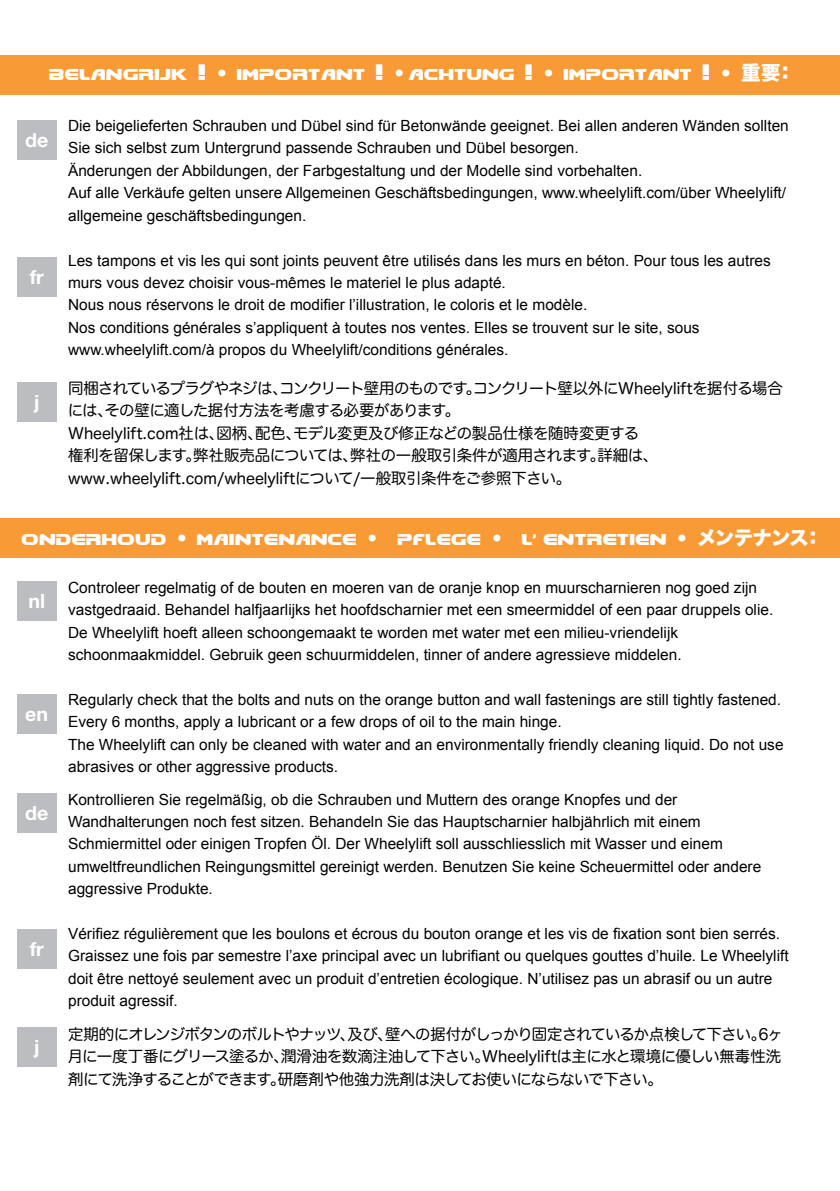
<style>
.page{position:relative;width:840px;height:1191px;background:#fff}
.page>*{position:absolute;margin:0;border:0;box-sizing:border-box;transform-origin:0 0}
.t1{font:19.6px "Doo M";color:#fff}
.t2{font:700 19.6px "Helvetica Neue LT Std";color:#fff}
.t3{font:15.4px/22.4px "Arial";color:#000}
.t4{font:15.4px/22.4px "Hira Maru Pro W4";letter-spacing:-.025em;color:#000;text-align:justify}
.s1{font-family:"Helvetica";font-stretch:extra-condensed}
.s2{font-family:"Hira Kaku Std N W8"}
</style>
<div class="page">
<div style="left:0;top:518px;width:839px;height:40px;background:#f89b37"></div>
<div style="left:0;top:55px;width:839px;height:39px;background:#f89b37"></div>
<div style="left:17px;top:581px;width:40px;height:40px;background:#bcbdc0"></div>
<div style="left:17px;top:694px;width:40px;height:40px;background:#bcbdc0"></div>
<div style="left:17px;top:793px;width:40px;height:40px;background:#bcbdc0"></div>
<div style="left:17px;top:120px;width:40px;height:39px;background:#bcbdc0"></div>
<div style="left:17px;top:1027px;width:40px;height:40px;background:#bcbdc0"></div>
<div style="left:17px;top:382px;width:40px;height:39px;background:#bcbdc0"></div>
<div style="left:17px;top:928px;width:40px;height:40px;background:#bcbdc0"></div>
<div style="left:17px;top:257px;width:40px;height:40px;background:#bcbdc0"></div>
<p class="t1" style="left:49px;top:59px;width:746px">belangrijk ! <span class="s1">•</span> important ! <span class="s1">•</span> achtung ! <span class="s1">•</span> important ! <span class="s1">•</span> <span class="s2">重要：</span></p>
<p class="t2" style="left:25px;top:127px;width:25px">de</p>
<p class="t2" style="left:30px;top:265px;width:16px">fr</p>
<p class="t2" style="left:34px;top:389px;width:7px">j</p>
<p class="t3" style="left:68px;top:115px;width:721px">Die beigelieferten Schrauben und Dübel sind für Betonwände geeignet. Bei allen anderen Wänden sollten Sie sich selbst zum Untergrund passende Schrauben und Dübel besorgen.<br>Änderungen der Abbildungen, der Farbgestaltung und der Modelle sind vorbehalten.<br>Auf alle Verkäufe gelten unsere Allgemeinen Geschäftsbedingungen, www.wheelylift.com/über Wheelylift/ allgemeine geschäftsbedingungen.</p>
<p class="t3" style="left:68px;top:249px;width:703px">Les tampons et vis les qui sont joints peuvent être utilisés dans les murs en béton. Pour tous les autres murs vous devez choisir vous-mêmes le materiel le plus adapté.<br>Nous nous réservons le droit de modifier l’illustration, le coloris et le modèle.<br>Nos conditions générales s’appliquent à toutes nos ventes. Elles se trouvent sur le site, sous www.wheelylift.com/à propos du Wheelylift/conditions générales.</p>
<p class="t4" style="left:68px;top:376px;width:716px;text-align:left">同梱されているプラグやネジは、コンクリート壁用のものです。コンクリート壁以外にWheelyliftを据付る場合には、その壁に適した据付方法を考慮する必要があります。<br>Wheelylift.com社は、図柄、配色、モデル変更及び修正などの製品仕様を随時変更する<br>権利を留保します。弊社販売品については、弊社の一般取引条件が適用されます。詳細は、www.wheelylift.com/wheelyliftについて/一般取引条件をご参照下さい。</p>
<p class="t1" style="left:22px;top:524px;width:802px">onderhoud <span class="s1">•</span> maintenance <span class="s1">•</span> pflege <span class="s1">•</span> l entretien <span class="s1">•</span> <span class="s2">メンテナンス：</span></p>
<p class="t2" style="left:28px;top:589px;width:18px">nl</p>
<p class="t2" style="left:25px;top:702px;width:24px">en</p>
<p class="t2" style="left:25px;top:801px;width:25px">de</p>
<p class="t2" style="left:30px;top:936px;width:16px">fr</p>
<p class="t2" style="left:34px;top:1035px;width:7px">j</p>
<p class="t3" style="left:68px;top:576px;width:706px">Controleer regelmatig of de bouten en moeren van de oranje knop en muurscharnieren nog goed zijn vastgedraaid. Behandel halfjaarlijks het hoofdscharnier met een smeermiddel of een paar druppels olie.<br>De Wheelylift hoeft alleen schoongemaakt te worden met water met een milieu-vriendelijk schoonmaakmiddel. Gebruik geen schuurmiddelen, tinner of andere agressieve middelen.</p>
<p class="t3" style="left:68px;top:688px;width:716px">Regularly check that the bolts and nuts on the orange button and wall fastenings are still tightly fastened.<br>Every 6 months, apply a lubricant or a few drops of oil to the main hinge.<br>The Wheelylift can only be cleaned with water and an environmentally friendly cleaning liquid. Do not use abrasives or other aggressive products.</p>
<p class="t3" style="left:68px;top:788px;width:694px">Kontrollieren Sie regelmäßig, ob die Schrauben und Muttern des orange Knopfes und der Wandhalterungen noch fest sitzen. Behandeln Sie das Hauptscharnier halbjährlich mit einem Schmiermittel oder einigen Tropfen Öl. Der Wheelylift soll ausschliesslich mit Wasser und einem umweltfreundlichen Reingungsmittel gereinigt werden. Benutzen Sie keine Scheuermittel oder andere aggressive Produkte.</p>
<p class="t3" style="left:68px;top:922px;width:721px">Vérifiez régulièrement que les boulons et écrous du bouton orange et les vis de fixation sont bien serrés.<br>Graissez une fois par semestre l’axe principal avec un lubrifiant ou quelques gouttes d’huile. Le Wheelylift doit être nettoyé seulement avec un produit d’entretien écologique. N’utilisez pas un abrasif ou un autre produit agressif.</p>
<p class="t4" style="left:68px;top:1021px;width:716px">定期的にオレンジボタンのボルトやナッツ、及び、壁への据付がしっかり固定されているか点検して下さい。6ヶ月に一度丁番にグリース塗るか、潤滑油を数滴注油して下さい。Wheelyliftは主に水と環境に優しい無毒性洗剤にて洗浄することができます。研磨剤や他強力洗剤は決してお使いにならないで下さい。</p>
</div>
